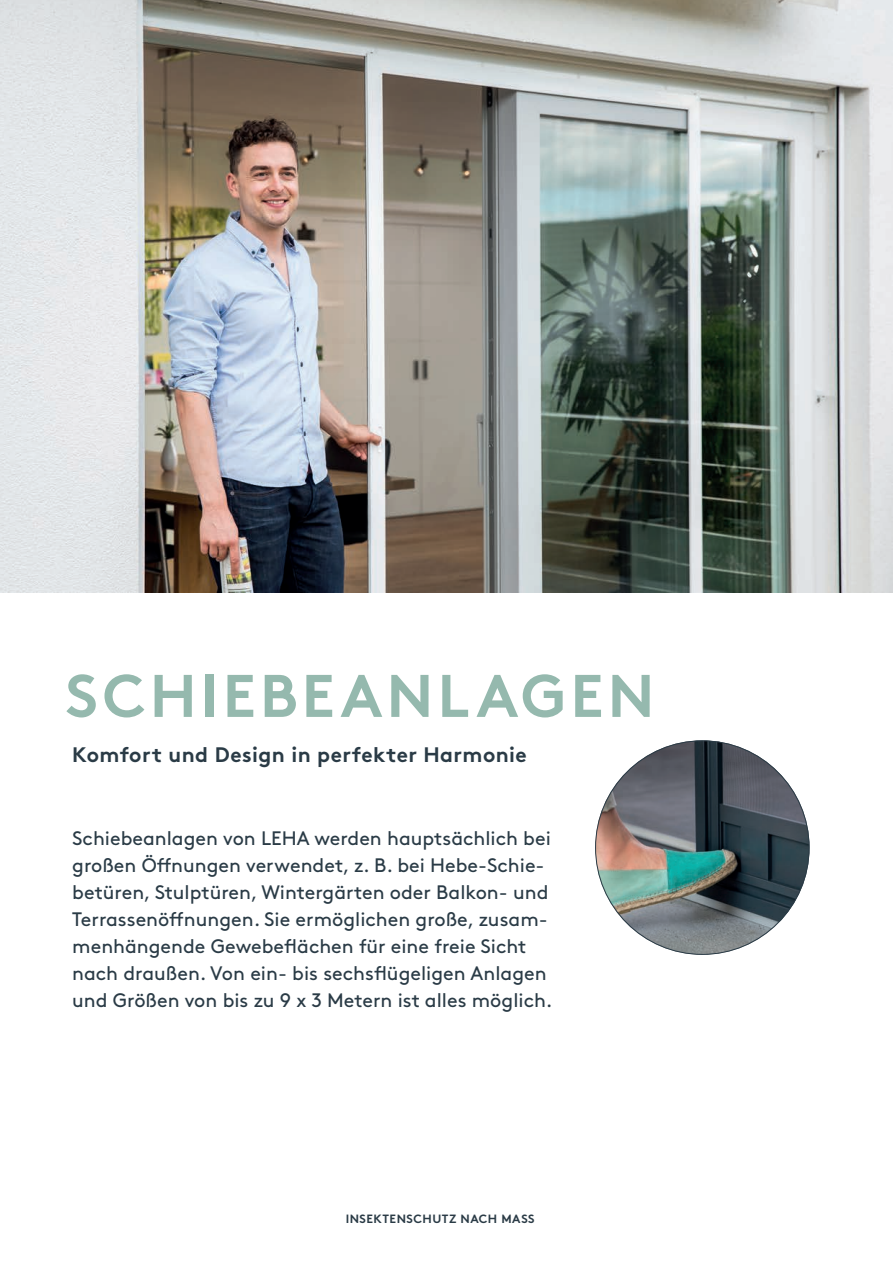
<style>
.page{position:relative;width:893px;height:1263px;background:#fff}
.page>*{position:absolute;margin:0;border:0;box-sizing:border-box;transform-origin:0 0}
.t1{font:700 60px "Brown Pro";letter-spacing:.07em;color:#95b9ae}
.t2{font:700 21px "Brown Pro";letter-spacing:.02em;color:#2a3b46}
.t3{font:19.5px/27px "Brown Pro";color:#2a3b46}
.t4{font:700 12px "Brown Pro";letter-spacing:.04em;color:#2a3b46}
</style>
<div class="page">
<img style="left:0;top:0;width:893px;height:592px">
<img style="left:595px;top:740px;width:214px;height:215px;border-radius:107px">
<h1 class="t1" style="left:66px;top:647px;width:590px">SCHIEBEANLAGEN</h1>
<p class="t2" style="left:72px;top:738px;width:456px">Komfort und Design in perfekter Harmonie</p>
<p class="t3" style="left:72px;top:823px;width:482px">Schiebeanlagen von LEHA werden hauptsächlich bei großen Öffnungen verwendet, z. B. bei Hebe-Schie&shy;betüren, Stulptüren, Wintergärten oder Balkon- und Terrassenöffnungen. Sie ermöglichen große, zusam&shy;menhängende Gewebeflächen für eine freie Sicht nach draußen. Von ein- bis sechsflügeligen Anlagen und Größen von bis zu 9 x 3 Metern ist alles möglich.</p>
<p class="t4" style="left:346px;top:1209px;width:190px">INSEKTENSCHUTZ NACH MASS</p>
</div>
